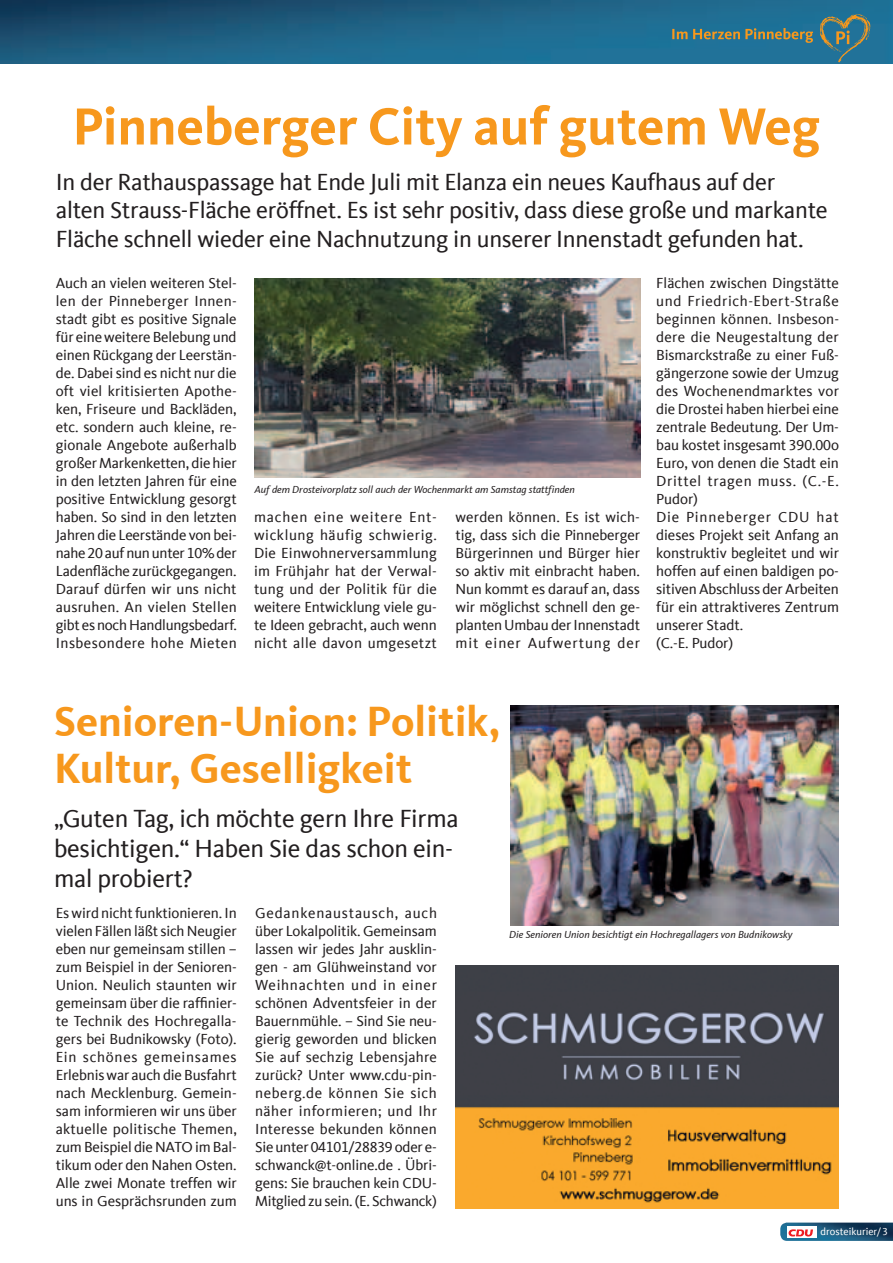
<style>
.page{position:relative;width:893px;height:1263px;background:#fff}
.page>*{position:absolute;margin:0;border:0;box-sizing:border-box;transform-origin:0 0}
.t1{font:700 54px "CDU Kievit Tab";color:#f7981d}
.t2{font:700 43.5px/46.5px "CDU Kievit Tab";color:#f7981d}
.t3{font:25.5px/30px "CDU Kievit Tab";letter-spacing:-.01em;color:#231f20}
.t4{font:24px/28.5px "CDU Kievit Tab";letter-spacing:-.01em;color:#231f20}
.t5{font:15px/18px "CDU Kievit Tab";letter-spacing:-.005em;color:#231f20;text-align:justify}
.t6{font:italic 10.5px "CDU Kievit Tab";color:#231f20}
.t7{font:10.5px "CDU Kievit Tab";color:#fff}
</style>
<div class="page">
<img style="left:0;top:0;width:893px;height:64px">
<svg style="left:672px;top:28px;width:141px;height:15px;background:#5b7c75"></svg>
<img style="left:818px;top:12px;width:53px;height:51px">
<img style="left:780px;top:1222px;width:113px;height:19px">
<div style="left:787px;top:1227px;width:30px;height:10px;background:#fff"></div>
<svg style="left:788px;top:1229px;width:25px;height:7px"></svg>
<img style="left:510px;top:706px;width:329px;height:220px">
<img style="left:255px;top:279px;width:385px;height:198px">
<img style="left:455px;top:965px;width:384px;height:142px">
<img style="left:456px;top:1099px;width:383px;height:110px">
<h1 class="t1" style="left:73px;top:95px;width:749px">Pinneberger City auf gutem Weg</h1>
<h3 class="t4" style="left:56px;top:168px;width:773px">In der Rathauspassage hat Ende Juli mit Elanza ein neues Kaufhaus auf der alten Strauss-Fläche eröffnet. Es ist sehr positiv, dass diese große und markante<br>Fläche schnell wieder eine Nachnutzung in unserer Innenstadt gefunden hat.</h3>
<p class="t5" style="left:56px;top:274px;width:183px">Auch an vielen weiteren Stel&shy;len der Pinneberger Innen&shy;stadt gibt es positive Signale für eine weitere Belebung und einen Rückgang der Leerstän&shy;de. Dabei sind es nicht nur die oft viel kritisierten Apothe&shy;ken, Friseure und Backläden, etc. sondern auch kleine, re&shy;gionale Angebote außerhalb großer Markenketten, die hier in den letzten Jahren für eine positive Entwicklung gesorgt haben. So sind in den letzten Jahren die Leerstände von bei&shy;nahe 20 auf nun unter 10% der Ladenfläche zurückgegangen.<br>Darauf dürfen wir uns nicht ausruhen. An vielen Stellen gibt es noch Handlungsbedarf.<br>Insbesondere hohe Mieten</p>
<p class="t6" style="left:255px;top:483px;width:322px">Auf dem Drosteivorplatz soll auch der Wochenmarkt am Samstag stattfinden</p>
<p class="t5" style="left:254px;top:508px;width:184px">machen eine weitere Ent&shy;wicklung häufig schwierig.<br>Die Einwohnerversammlung im Frühjahr hat der Verwal&shy;tung und der Politik für die weitere Entwicklung viele gu&shy;te Ideen gebracht, auch wenn nicht alle davon umgesetzt</p>
<p class="t5" style="left:455px;top:508px;width:186px">werden können. Es ist wich&shy;tig, dass sich die Pinneberger Bürgerinnen und Bürger hier so aktiv mit einbracht haben.<br>Nun kommt es darauf an, dass wir möglichst schnell den ge&shy;planten Umbau der Innenstadt mit einer Aufwertung der</p>
<p class="t5" style="left:656px;top:274px;width:184px;text-align:left">Flächen zwischen Dingstätte und Friedrich-Ebert-Straße beginnen können. Insbeson&shy;dere die Neugestaltung der<br>Bismarckstraße zu einer Fuß&shy;gängerzone sowie der Umzug des Wochenendmarktes vor die Drostei haben hierbei eine zentrale Bedeutung. Der Um&shy;bau kostet insgesamt 390.00o<br>Euro, von denen die Stadt ein<br>Drittel tragen muss. (C.-E.<br>Pudor)<br>Die Pinneberger CDU hat dieses Projekt seit Anfang an konstruktiv begleitet und wir hoffen auf einen baldigen po&shy;sitiven Abschluss der Arbeiten für ein attraktiveres Zentrum unserer Stadt.<br>(C.-E. Pudor)</p>
<h2 class="t2" style="left:54px;top:698px;width:448px">Senioren-Union: Politik,<br>Kultur, Geselligkeit</h2>
<h3 class="t3" style="left:54px;top:804px;width:406px">„Guten Tag, ich möchte gern Ihre Firma besichtigen.“ Haben Sie das schon ein&shy;mal probiert?</h3>
<p class="t5" style="left:56px;top:904px;width:183px">Es wird nicht funktionieren. In vielen Fällen läßt sich Neugier eben nur gemeinsam stillen – zum Beispiel in der Senioren-Union. Neulich staunten wir gemeinsam über die raffinier&shy;te Technik des Hochregalla&shy;gers bei Budnikowsky (Foto).<br>Ein schönes gemeinsames Erlebnis war auch die Busfahrt nach Mecklenburg. Gemein&shy;sam informieren wir uns über aktuelle politische Themen, zum Beispiel die NATO im Bal&shy;tikum oder den Nahen Osten.<br>Alle zwei Monate treffen wir uns in Gesprächsrunden zum</p>
<p class="t5" style="left:255px;top:904px;width:183px">Gedankenaustausch, auch über Lokalpolitik. Gemeinsam lassen wir jedes Jahr ausklin&shy;gen - am Glühweinstand vor Weihnachten und in einer schönen Adventsfeier in der Bauernmühle. – Sind Sie neu&shy;gierig geworden und blicken Sie auf sechzig Lebensjahre zurück? Unter www.cdu-pin&shy;neberg.de können Sie sich näher informieren; und Ihr Interesse bekunden können Sie unter 04101/28839 oder e&shy;schwanck@t-online.de . Übri&shy;gens: Sie brauchen kein CDU-Mitglied zu sein. (E. Schwanck)</p>
<p class="t6" style="left:509px;top:928px;width:285px">Die Senioren Union besichtigt ein Hochregallagers von Budnikowsky</p>
<p class="t7" style="left:821px;top:1226px;width:69px">drosteikurier/ 3</p>
</div>
